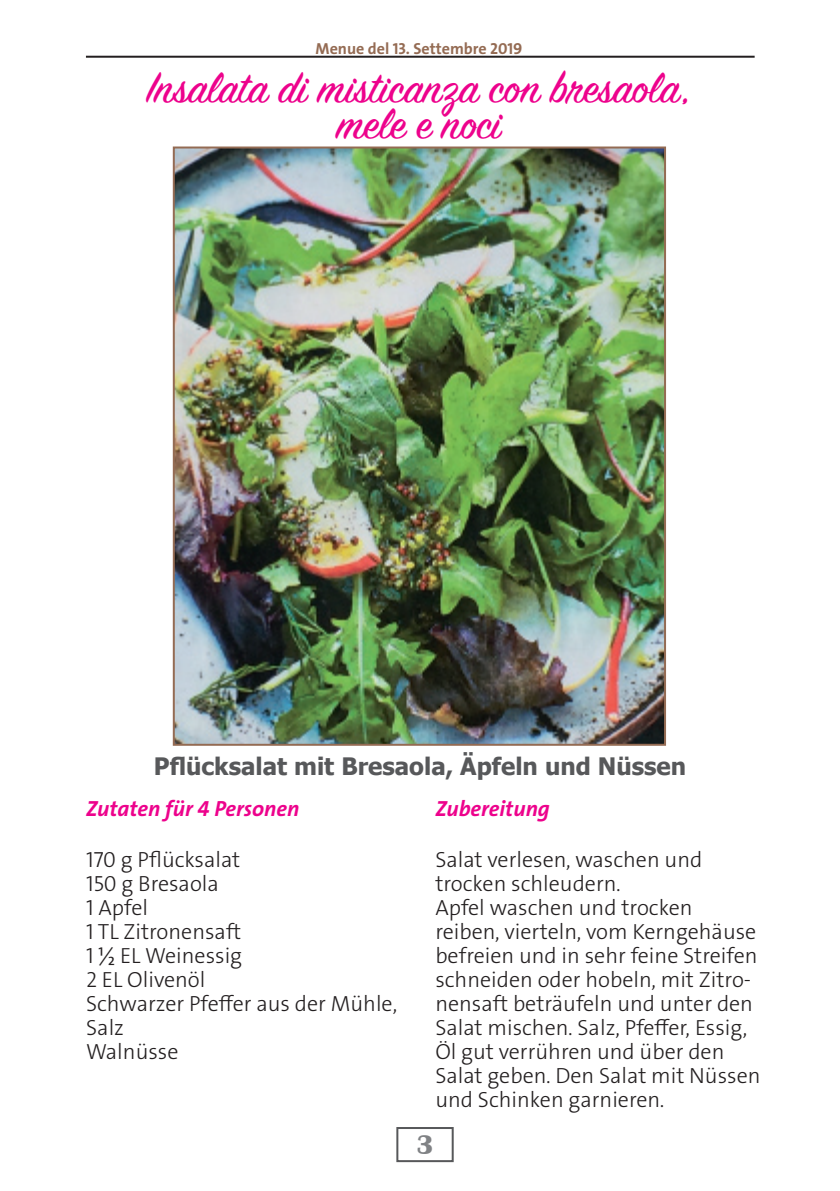
<style>
.page{position:relative;width:840px;height:1191px;background:#fff}
.page>*{position:absolute;margin:0;border:0;box-sizing:border-box;transform-origin:0 0}
.t1{font:48px "Sign Painter House Script";color:#ed028c}
.t2{font:700 28px "Britannic";color:#808285}
.t3{font:700 24px "Tahoma";color:#57585a}
.t4{font:300 22px/24px "SPD The Sans";color:#231f20}
.t5{font:italic 700 22px "SPD The Sans";color:#ed028c}
.t6{font:700 16px "SPD The Sans";color:#946b53}
.s1{font-size:20px}
</style>
<div class="page">
<img style="left:172px;top:146px;width:494px;height:600px">
<div style="left:396px;top:1127px;width:57px;height:35px;border:2px solid #57585a"></div>
<hr style="left:86px;top:56px;width:668px;height:2px;background:#231f20">
<p class="t6" style="left:315px;top:39px;width:208px">Menue del 13. Settembre 2019</p>
<p class="t1" style="left:147px;top:59px;width:545px">Insalata di misticanza con bresaola,</p>
<p class="t1" style="left:336px;top:95px;width:166px">mele e noci</p>
<p class="t3" style="left:154px;top:750px;width:533px">Pflücksalat mit Bresaola, Äpfeln und Nüssen</p>
<p class="t5" style="left:86px;top:795px;width:215px">Zutaten für 4 Personen</p>
<p class="t4" style="left:86px;top:847px;width:156px">170 g Pflücksalat</p>
<p class="t4" style="left:86px;top:871px;width:134px">150 g Bresaola</p>
<p class="t4" style="left:86px;top:895px;width:63px">1 Apfel</p>
<p class="t4" style="left:86px;top:919px;width:157px">1 TL Zitronensaft</p>
<p class="t4" style="left:86px;top:943px;width:157px">1 <span class="s1">½</span> EL Weinessig</p>
<p class="t4" style="left:86px;top:967px;width:121px">2 EL Olivenöl</p>
<p class="t4" style="left:86px;top:991px;width:312px">Schwarzer Pfeffer aus der Mühle,<br>Salz</p>
<p class="t4" style="left:86px;top:1039px;width:94px">Walnüsse</p>
<p class="t5" style="left:435px;top:795px;width:116px">Zubereitung</p>
<p class="t4" style="left:435px;top:847px;width:268px">Salat verlesen, waschen und</p>
<p class="t4" style="left:435px;top:871px;width:187px">trocken schleudern.</p>
<p class="t4" style="left:435px;top:895px;width:258px">Apfel waschen und trocken</p>
<p class="t4" style="left:435px;top:919px;width:326px">reiben, vierteln, vom Kerngehäuse befreien und in sehr feine Streifen schneiden oder hobeln, mit Zitro&shy;nensaft beträufeln und unter den<br>Salat mischen. Salz, Pfeffer, Essig,<br>Öl gut verrühren und über den<br>Salat geben. Den Salat mit Nüssen und Schinken garnieren.</p>
<p class="t2" style="left:416px;top:1128px;width:19px">3</p>
</div>
